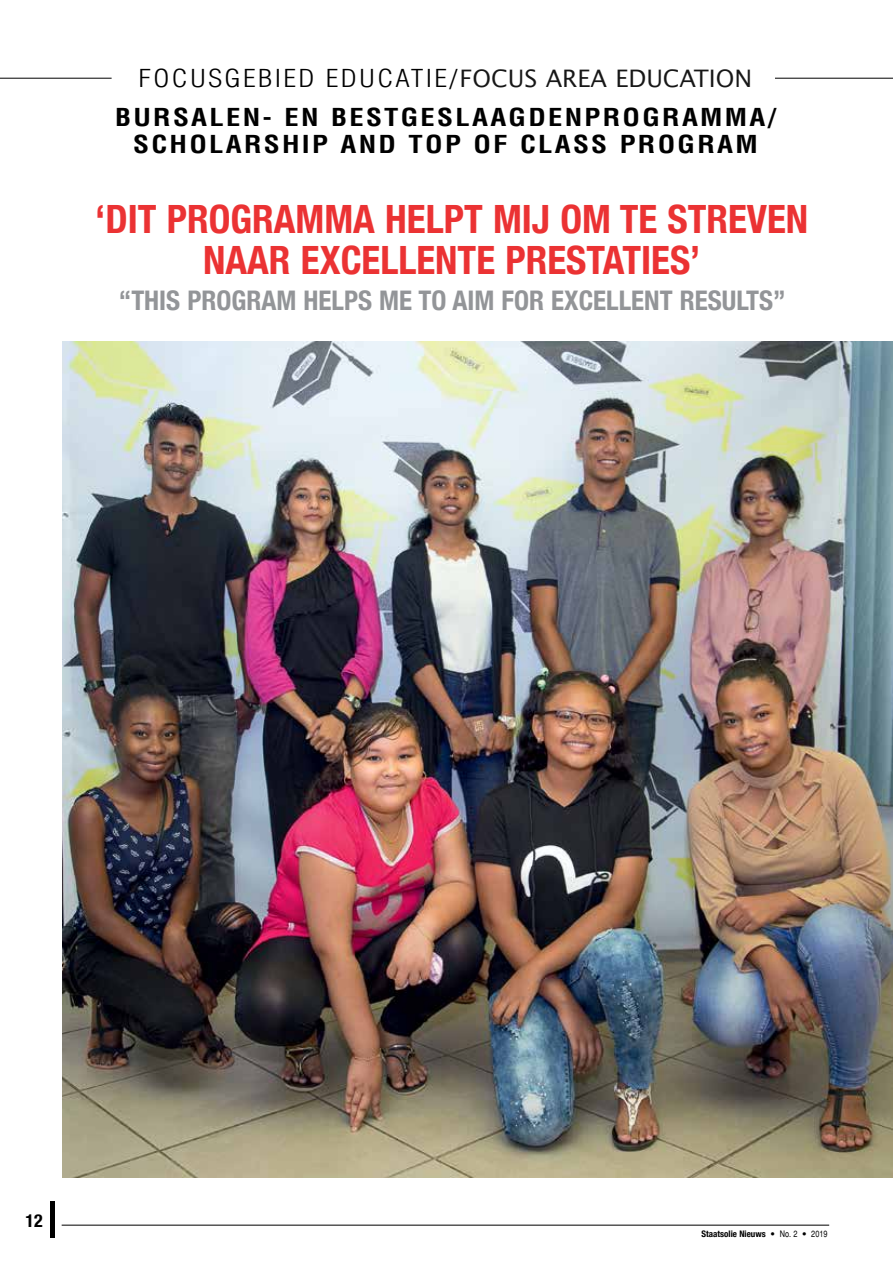
<style>
.page{position:relative;width:893px;height:1263px;background:#fff}
.page>*{position:absolute;margin:0;border:0;box-sizing:border-box;transform-origin:0 0}
.t1{font:700 condensed 39px/41px "Helvetica Neue";color:#eb3233;text-align:center}
.t2{font:700 condensed 27px "Helvetica Neue";color:#939598}
.t3{font:700 condensed 24.15px/39px "Helvetica";letter-spacing:.08em;color:#000;text-align:center;scale:1.19 1}
.t4{font:700 condensed 18px "Helvetica Neue";color:#000}
.t5{font:700 condensed 9px "Helvetica Neue";color:#000}
.s1{font-weight:300}
.s2{font-family:"Lucida Sans";font-weight:400;font-stretch:normal;font-size:24px;color:#171717}
.s3{font-family:"Helvetica";font-weight:400}
</style>
<div class="page">
<hr style="left:775px;top:78px;width:118px;height:1px;background:#000">
<hr style="left:0;top:78px;width:112px;height:1px;background:#000">
<img style="left:63px;top:341px;width:830px;height:836px">
<hr style="left:62px;top:1225px;width:767px;height:1px;background:#000">
<hr style="left:51px;top:1201px;width:4px;height:36px;background:#000">
<p class="t3" style="left:115px;top:59px;width:556px"><span class="s1">FOCUSGEBIED EDUCATIE/</span><span class="s2">FOCUS AREA EDUCATION<br></span>BURSALEN- EN BESTGESLAAGDENPROGRAMMA/</p>
<p class="t3" style="left:133px;top:125px;width:526px">SCHOLARSHIP AND TOP OF CLASS PROGRAM</p>
<h1 class="t1" style="left:95px;top:196px;width:714px">‘DIT PROGRAMMA HELPT MIJ OM TE STREVEN<br>NAAR EXCELLENTE PRESTATIES’</h1>
<p class="t2" style="left:119px;top:278px;width:668px">“THIS PROGRAM HELPS ME TO AIM FOR EXCELLENT RESULTS”</p>
<p class="t4" style="left:26px;top:1205px;width:19px">12</p>
<p class="t5" style="left:702px;top:1226px;width:128px">Staatsolie Nieuws • <span class="s3">No. 2</span> • <span class="s3">2019</span></p>
</div>
